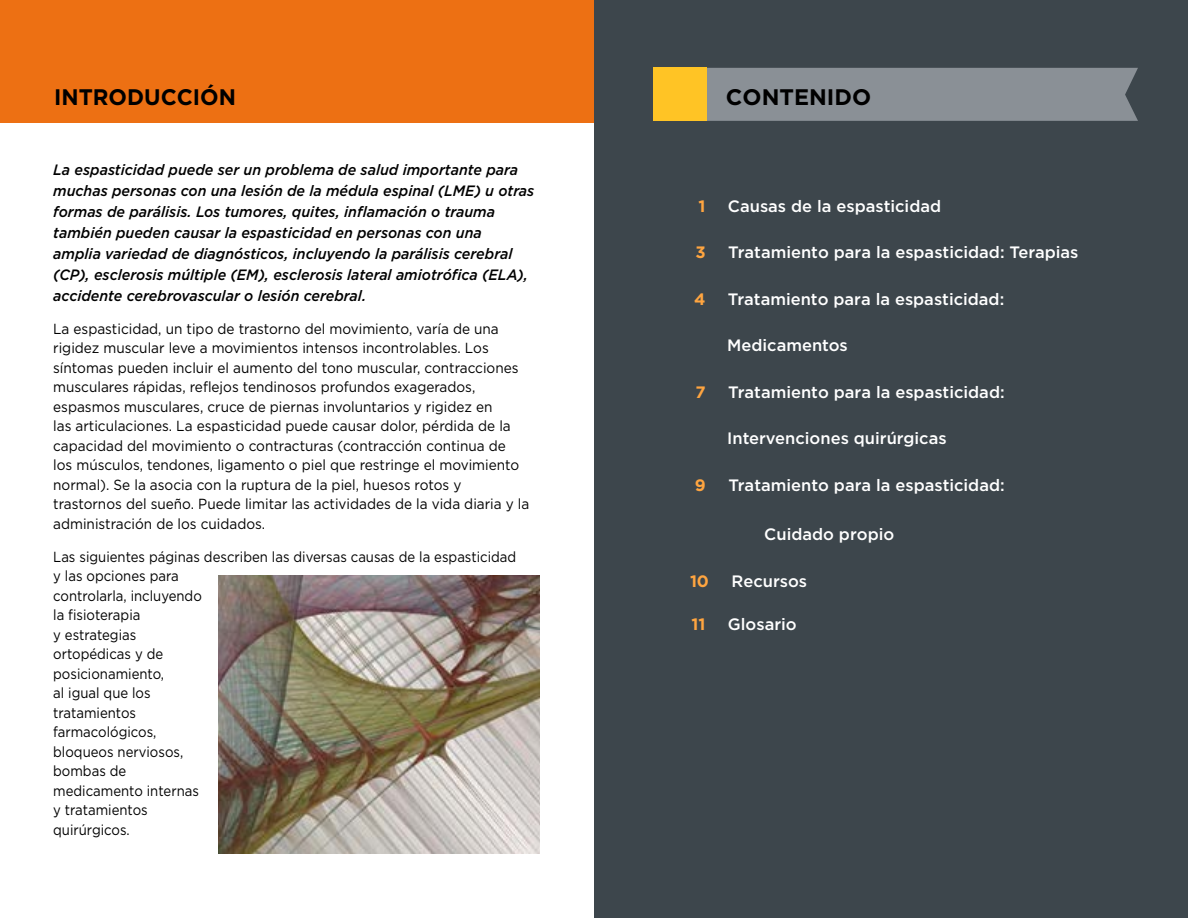
<style>
.page{position:relative;width:1188px;height:918px;background:#fff}
.page>*{position:absolute;margin:0;border:0;box-sizing:border-box;transform-origin:0 0}
.t1{font:700 22.5px "Gotham";color:#000}
.t2{font:500 16.5px "Gotham";color:#fff}
.t3{font:700 16.5px "Gotham";color:#ffa540}
.t4{font:italic 500 15px/21px "Gotham";color:#000;scale:.95 1}
.t5{font:14.7px/19.5px "Gotham";color:#000;scale:.93 1}
.t6{font:14.7px/19.5px "Gotham";color:#000;scale:.9 1}
</style>
<div class="page">
<div style="left:594px;top:0;width:594px;height:918px;background:#3d464c"></div>
<div style="left:0;top:1px;width:594px;height:122px;background:#ed7013"></div>
<div style="left:706px;top:68px;width:432px;height:53px;background:#8a9096"></div>
<div style="left:653px;top:68px;width:53px;height:53px;background:#ffc425"></div>
<img style="left:218px;top:576px;width:322px;height:278px">
<h2 class="t1" style="left:54px;top:82px;width:183px">INTRODUCCIÓN</h2>
<h2 class="t1" style="left:726px;top:82px;width:147px">CONTENIDO</h2>
<p class="t4" style="left:53px;top:159px;width:508px">La espasticidad puede ser un problema de salud importante para muchas personas con una lesión de la médula espinal (LME) u otras formas de parálisis. Los tumores, quites, inflamación o trauma también pueden causar la espasticidad en personas con una<br>amplia variedad de diagnósticos, incluyendo la parálisis cerebral (CP), esclerosis múltiple (EM), esclerosis lateral amiotrófica (ELA), accidente cerebrovascular o lesión cerebral.</p>
<p class="t5" style="left:53px;top:318px;width:514px">La espasticidad, un tipo de trastorno del movimiento, varía de una rigidez muscular leve a movimientos intensos incontrolables. Los síntomas pueden incluir el aumento del tono muscular, contracciones musculares rápidas, reflejos tendinosos profundos exagerados, espasmos musculares, cruce de piernas involuntarios y rigidez en<br>las articulaciones. La espasticidad puede causar dolor, pérdida de la capacidad del movimiento o contracturas (contracción continua de<br>los músculos, tendones, ligamento o piel que restringe el movimiento normal). Se la asocia con la ruptura de la piel, huesos rotos y trastornos del sueño. Puede limitar las actividades de la vida diaria y la administración de los cuidados.</p>
<p class="t6" style="left:53px;top:546px;width:516px">Las siguientes páginas describen las diversas causas de la espasticidad y las opciones para<br>controlarla, incluyendo<br>la fisioterapia<br>y estrategias<br>ortopédicas y de<br>posicionamiento,<br>al igual que los<br>tratamientos<br>farmacológicos,<br>bloqueos nerviosos,<br>bombas de<br>medicamento internas<br>y tratamientos<br>quirúrgicos.</p>
<p class="t3" style="left:698px;top:195px;width:8px">1</p>
<p class="t2" style="left:728px;top:195px;width:215px">Causas de la espasticidad</p>
<p class="t3" style="left:695px;top:241px;width:12px">3</p>
<p class="t2" style="left:728px;top:242px;width:352px">Tratamiento para la espasticidad: Terapias</p>
<p class="t3" style="left:694px;top:288px;width:13px">4</p>
<p class="t2" style="left:728px;top:288px;width:278px">Tratamiento para la espasticidad:</p>
<p class="t2" style="left:727px;top:334px;width:122px">Medicamentos</p>
<p class="t3" style="left:696px;top:381px;width:12px">7</p>
<p class="t2" style="left:728px;top:381px;width:278px">Tratamiento para la espasticidad:</p>
<p class="t2" style="left:727px;top:427px;width:221px">Intervenciones quirúrgicas</p>
<p class="t3" style="left:695px;top:474px;width:12px">9</p>
<p class="t2" style="left:728px;top:474px;width:278px">Tratamiento para la espasticidad:</p>
<p class="t2" style="left:764px;top:523px;width:132px">Cuidado propio</p>
<p class="t3" style="left:690px;top:570px;width:21px">10</p>
<p class="t2" style="left:732px;top:570px;width:77px">Recursos</p>
<p class="t3" style="left:692px;top:613px;width:15px">11</p>
<p class="t2" style="left:728px;top:614px;width:70px">Glosario</p>
</div>
